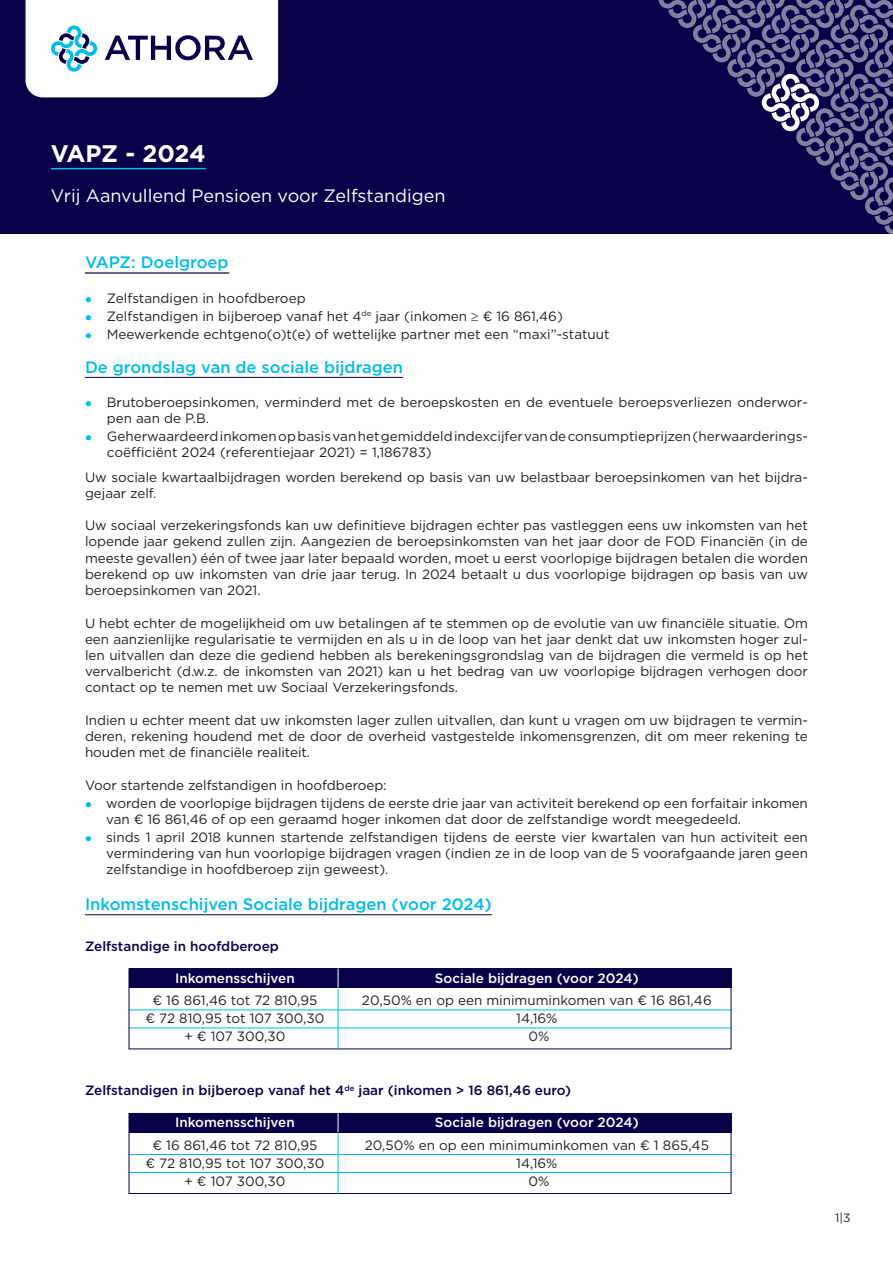
<style>
.page{position:relative;width:893px;height:1263px;background:#fff}
.page>*{position:absolute;margin:0;border:0;box-sizing:border-box;transform-origin:0 0}
.t1{font:700 24px "Gotham";letter-spacing:-.015em;color:#fff}
.t2{font:18px "Gotham";color:#fff}
.t3{font:500 16.5px "Gotham";color:#02bce8}
.t4{font:13.5px/16.2px "Gotham";letter-spacing:-.005em;color:#231f20}
.t5{font:500 13.5px "Gotham";color:#090148}
.t6{font:500 13.5px "Gotham";color:#fff}
.t7{font:12px "Gotham";color:#231f20}
.s1{color:#02bce8}
</style>
<div class="page">
<svg style="left:85px;top:273px;width:144px;height:1px"></svg>
<hr style="left:85px;top:377px;width:318px;height:1px;background:#090148">
<hr style="left:85px;top:914px;width:407px;height:1px;background:#090148">
<div style="left:0;top:0;width:893px;height:234px;background:#090148"></div>
<svg style="left:26px;top:0;width:252px;height:97px"></svg>
<svg style="left:658px;top:0;width:235px;height:234px"></svg>
<hr style="left:51px;top:168px;width:155px;height:1px;background:#02bce8">
<div style="left:129px;top:968px;width:602px;height:20px;background:#090148"></div>
<hr style="left:129px;top:1009px;width:602px;height:1px;background:#02bce8">
<hr style="left:129px;top:1027px;width:602px;height:1px;background:#02bce8">
<div style="left:129px;top:968px;width:602px;height:81px;border:1px solid #090148"></div>
<svg style="left:338px;top:968px;width:1px;height:20px"></svg>
<hr style="left:338px;top:989px;width:1px;height:60px;background:#02bce8">
<div style="left:129px;top:1113px;width:602px;height:19px;background:#090148"></div>
<hr style="left:129px;top:1154px;width:602px;height:1px;background:#02bce8">
<hr style="left:129px;top:1172px;width:602px;height:1px;background:#02bce8">
<div style="left:129px;top:1113px;width:602px;height:81px;border:1px solid #090148"></div>
<svg style="left:338px;top:1113px;width:1px;height:19px"></svg>
<hr style="left:338px;top:1133px;width:1px;height:61px;background:#02bce8">
<p class="t1" style="left:51px;top:137px;width:156px">VAPZ - 2024</p>
<p class="t2" style="left:51px;top:185px;width:396px">Vrij Aanvullend Pensioen voor Zelfstandigen</p>
<p class="t3" style="left:85px;top:252px;width:145px">VAPZ: Doelgroep</p>
<p class="t4" style="left:85px;top:289px;width:222px"><span class="s1">●</span> Zelfstandigen in hoofdberoep</p>
<p class="t4" style="left:85px;top:307px;width:479px"><span class="s1">●</span> Zelfstandigen in bijberoep vanaf het 4<sup>de</sup> jaar (inkomen ≥ € 16 861,46)</p>
<p class="t4" style="left:85px;top:325px;width:526px"><span class="s1">●</span> Meewerkende echtgeno(o)t(e) of wettelijke partner met een “maxi”-statuut</p>
<p class="t3" style="left:85px;top:356px;width:320px">De grondslag van de sociale bijdragen</p>
<p class="t4" style="left:107px;top:394px;width:703px;text-indent:-22px"><span class="s1">●</span> Brutoberoepsinkomen, verminderd met de beroepskosten en de eventuele beroepsverliezen onderwor&shy;pen aan de P.B.</p>
<p class="t4" style="left:107px;top:428px;width:703px;text-indent:-22px"><span class="s1">●</span> Geherwaardeerd inkomen op basis van het gemiddeld indexcijfer van de consumptieprijzen (herwaarderings&shy;coëfficiënt 2024 (referentiejaar 2021) = 1,186783)</p>
<p class="t4" style="left:85px;top:468px;width:724px">Uw sociale kwartaalbijdragen worden berekend op basis van uw belastbaar beroepsinkomen van het bijdra&shy;gejaar zelf.</p>
<p class="t4" style="left:85px;top:517px;width:724px;text-align:justify">Uw sociaal verzekeringsfonds kan uw definitieve bijdragen echter pas vastleggen eens uw inkomsten van het lopende jaar gekend zullen zijn. Aangezien de beroepsinkomsten van het jaar door de FOD Financiën (in de meeste gevallen) één of twee jaar later bepaald worden, moet u eerst voorlopige bijdragen betalen die worden berekend op uw inkomsten van drie jaar terug. In 2024 betaalt u dus voorlopige bijdragen op basis van uw beroepsinkomen van 2021.</p>
<p class="t4" style="left:85px;top:614px;width:724px;text-align:justify">U hebt echter de mogelijkheid om uw betalingen af te stemmen op de evolutie van uw financiële situatie. Om een aanzienlijke regularisatie te vermijden en als u in de loop van het jaar denkt dat uw inkomsten hoger zul&shy;len uitvallen dan deze die gediend hebben als berekeningsgrondslag van de bijdragen die vermeld is op het vervalbericht (d.w.z. de inkomsten van 2021) kan u het bedrag van uw voorlopige bijdragen verhogen door contact op te nemen met uw Sociaal Verzekeringsfonds.</p>
<p class="t4" style="left:85px;top:711px;width:724px;text-align:justify">Indien u echter meent dat uw inkomsten lager zullen uitvallen, dan kunt u vragen om uw bijdragen te vermin&shy;deren, rekening houdend met de door de overheid vastgestelde inkomensgrenzen, dit om meer rekening te houden met de financiële realiteit.</p>
<p class="t4" style="left:85px;top:776px;width:303px">Voor startende zelfstandigen in hoofdberoep:</p>
<p class="t4" style="left:106px;top:794px;width:703px;text-indent:-21px"><span class="s1">●</span> worden de voorlopige bijdragen tijdens de eerste drie jaar van activiteit berekend op een forfaitair inkomen van € 16 861,46 of op een geraamd hoger inkomen dat door de zelfstandige wordt meegedeeld.</p>
<p class="t4" style="left:106px;top:828px;width:703px;text-align:justify;text-indent:-21px"><span class="s1">●</span> sinds 1 april 2018 kunnen startende zelfstandigen tijdens de eerste vier kwartalen van hun activiteit een vermindering van hun voorlopige bijdragen vragen (indien ze in de loop van de 5 voorafgaande jaren geen zelfstandige in hoofdberoep zijn geweest).</p>
<p class="t3" style="left:85px;top:893px;width:408px">Inkomstenschijven Sociale bijdragen (voor 2024)</p>
<p class="t5" style="left:85px;top:937px;width:195px">Zelfstandige in hoofdberoep</p>
<p class="t6" style="left:175px;top:969px;width:121px">Inkomensschijven</p>
<p class="t6" style="left:435px;top:969px;width:205px">Sociale bijdragen (voor 2024)</p>
<p class="t4" style="left:153px;top:992px;width:166px">€ 16 861,46 tot 72 810,95</p>
<p class="t4" style="left:362px;top:992px;width:351px">20,50% en op een minimuminkomen van € 16 861,46</p>
<p class="t4" style="left:145px;top:1010px;width:180px">€ 72 810,95 tot 107 300,30</p>
<p class="t4" style="left:516px;top:1010px;width:43px">14,16%</p>
<p class="t4" style="left:184px;top:1028px;width:102px">+ € 107 300,30</p>
<p class="t4" style="left:528px;top:1028px;width:22px">0%</p>
<p class="t5" style="left:85px;top:1081px;width:488px">Zelfstandigen in bijberoep vanaf het 4<sup>de</sup> jaar (inkomen &gt; 16 861,46 euro)</p>
<p class="t6" style="left:175px;top:1113px;width:121px">Inkomensschijven</p>
<p class="t6" style="left:435px;top:1113px;width:205px">Sociale bijdragen (voor 2024)</p>
<p class="t4" style="left:153px;top:1136px;width:166px">€ 16 861,46 tot 72 810,95</p>
<p class="t4" style="left:365px;top:1136px;width:346px">20,50% en op een minimuminkomen van € 1 865,45</p>
<p class="t4" style="left:145px;top:1154px;width:180px">€ 72 810,95 tot 107 300,30</p>
<p class="t4" style="left:516px;top:1154px;width:43px">14,16%</p>
<p class="t4" style="left:184px;top:1172px;width:102px">+ € 107 300,30</p>
<p class="t4" style="left:528px;top:1172px;width:22px">0%</p>
<p class="t7" style="left:835px;top:1210px;width:17px">1|3</p>
</div>
